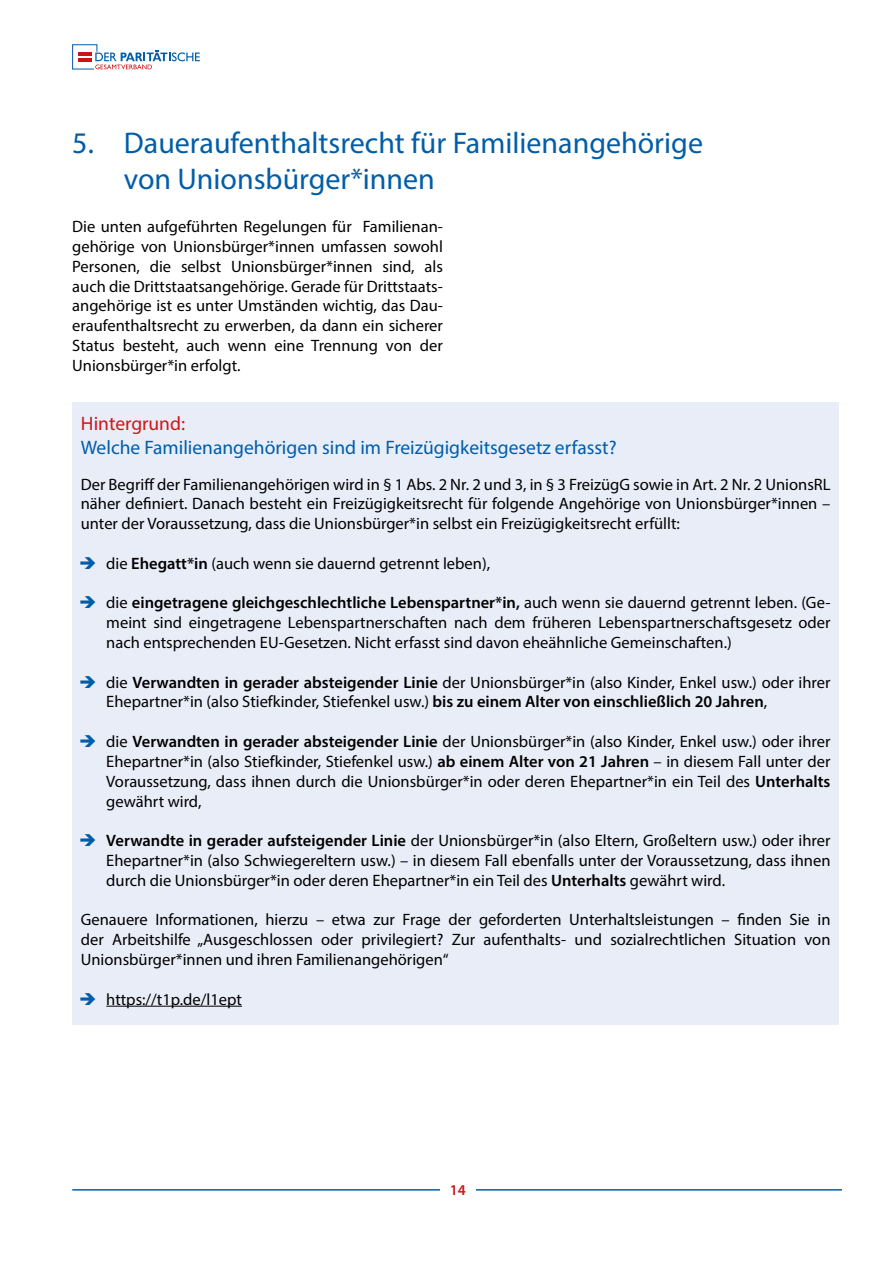
<style>
.page{position:relative;width:893px;height:1263px;background:#fff}
.page>*{position:absolute;margin:0;border:0;box-sizing:border-box;transform-origin:0 0}
.t1{font:30px/36px "Myriad Pro";color:#005da9}
.t2{font:19.5px "Myriad Pro";color:#005da9}
.t3{font:19.5px "Myriad Pro";color:#cd1719}
.t4{font:16.5px/19.8px "Myriad Pro";color:#000;text-align:justify}
.t5{font:600 15px "Myriad Pro";color:#cd1316}
.s1{font-weight:600}
</style>
<div class="page">
<hr style="left:72px;top:1189px;width:770px;height:1px;background:#005da9">
<div style="left:440px;top:1184px;width:36px;height:26px;background:#fff"></div>
<svg style="left:72px;top:44px;width:128px;height:25px"></svg>
<div style="left:72px;top:402px;width:767px;height:622px;background:#e9edf8"></div>
<hr style="left:106px;top:1006px;width:136px;height:1px;background:#000">
<h1 class="t1" style="left:124px;top:124px;width:581px;text-indent:-52px">5. Daueraufenthaltsrecht für Familienangehörige von Unionsbürger*innen</h1>
<p class="t4" style="left:72px;top:217px;width:372px">Die unten aufgeführten Regelungen für Familienan&shy;gehörige von Unionsbürger*innen umfassen sowohl Personen, die selbst Unionsbürger*innen sind, als auch die Drittstaatsangehörige. Gerade für Drittstaats&shy;angehörige ist es unter Umständen wichtig, das Dau&shy;eraufenthaltsrecht zu erwerben, da dann ein sicherer Status besteht, auch wenn eine Trennung von der Unionsbürger*in erfolgt.</p>
<p class="t3" style="left:81px;top:412px;width:106px">Hintergrund:</p>
<p class="t2" style="left:81px;top:435px;width:537px">Welche Familienangehörigen sind im Freizügigkeitsgesetz erfasst?</p>
<p class="t4" style="left:81px;top:474px;width:751px">Der Begriff der Familienangehörigen wird in § 1 Abs. 2 Nr. 2 und 3, in § 3 FreizügG sowie in Art. 2 Nr. 2 UnionsRL näher definiert. Danach besteht ein Freizügigkeitsrecht für folgende Angehörige von Unionsbürger*innen – unter der Voraussetzung, dass die Unionsbürger*in selbst ein Freizügigkeitsrecht erfüllt:</p>
<p class="t4" style="left:106px;top:553px;width:385px">die <span class="s1">Ehegatt*in</span> (auch wenn sie dauernd getrennt leben),</p>
<p class="t4" style="left:106px;top:593px;width:726px">die <span class="s1">eingetragene gleichgeschlechtliche Lebenspartner*in,</span> auch wenn sie dauernd getrennt leben. (Ge&shy;meint sind eingetragene Lebenspartnerschaften nach dem früheren Lebenspartnerschaftsgesetz oder nach entsprechenden EU-Gesetzen. Nicht erfasst sind davon eheähnliche Gemeinschaften.)</p>
<p class="t4" style="left:106px;top:672px;width:726px">die <span class="s1">Verwandten in gerader absteigender Linie</span> der Unionsbürger*in (also Kinder, Enkel usw.) oder ihrer<br>Ehepartner*in (also Stiefkinder, Stiefenkel usw.) <span class="s1">bis zu einem Alter von einschließlich 20 Jahren</span>,</p>
<p class="t4" style="left:106px;top:731px;width:726px">die <span class="s1">Verwandten in gerader absteigender Linie</span> der Unionsbürger*in (also Kinder, Enkel usw.) oder ihrer Ehepartner*in (also Stiefkinder, Stiefenkel usw.) <span class="s1">ab einem Alter von 21 Jahren</span> – in diesem Fall unter der Voraussetzung, dass ihnen durch die Unionsbürger*in oder deren Ehepartner*in ein Teil des <span class="s1">Unterhalts </span>gewährt wird,</p>
<p class="t4" style="left:106px;top:830px;width:726px"><span class="s1">Verwandte in gerader aufsteigender Linie</span> der Unionsbürger*in (also Eltern, Großeltern usw.) oder ihrer Ehepartner*in (also Schwiegereltern usw.) – in diesem Fall ebenfalls unter der Voraussetzung, dass ihnen durch die Unionsbürger*in oder deren Ehepartner*in ein Teil des <span class="s1">Unterhalts</span> gewährt wird.</p>
<p class="t4" style="left:81px;top:910px;width:751px">Genauere Informationen, hierzu – etwa zur Frage der geforderten Unterhaltsleistungen – finden Sie in der Arbeitshilfe „Ausgeschlossen oder privilegiert? Zur aufenthalts- und sozialrechtlichen Situation von Unionsbürger*innen und ihren Familienangehörigen“</p>
<p class="t4" style="left:106px;top:989px;width:137px">https://t1p.de/l1ept</p>
<p class="t5" style="left:450px;top:1181px;width:18px">14</p>
</div>
